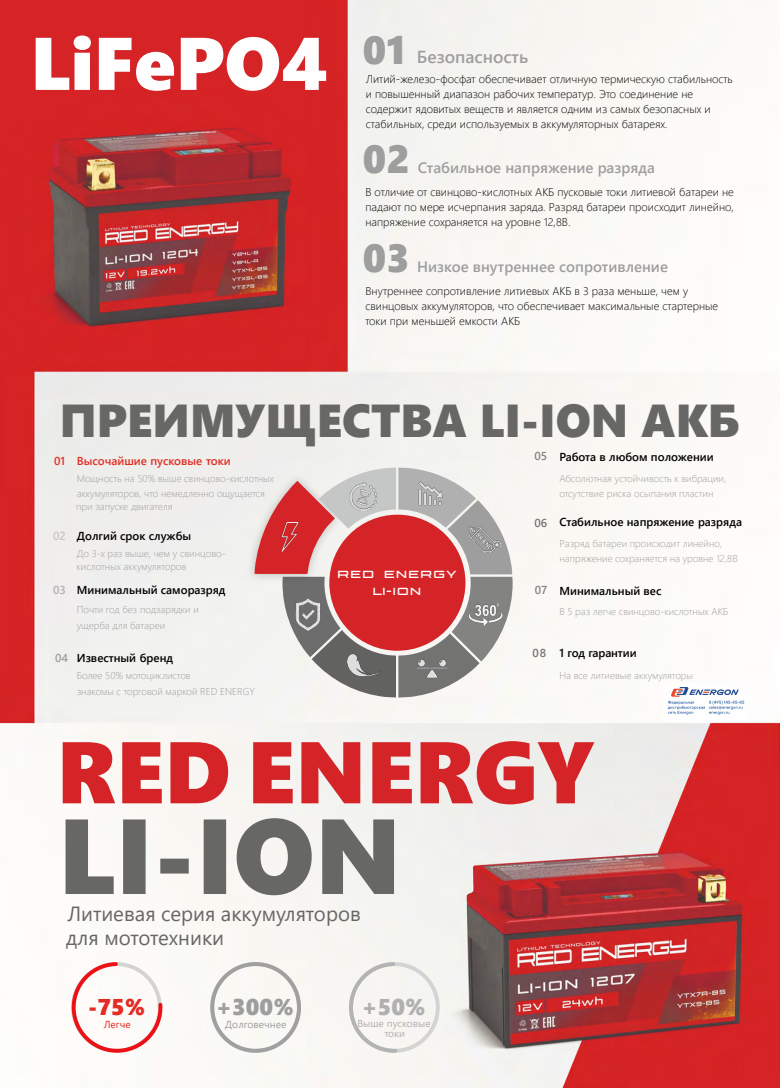
<style>
.page{position:relative;width:780px;height:1088px;background:#fff}
.page>*{position:absolute;margin:0;border:0;box-sizing:border-box;transform-origin:0 0}
.t1{font:87.25px "Segoe UI Black";color:#d52427}
.t2{font:74.38px "Segoe UI Black";color:#fefefe}
.t3{font:46.12px "Segoe UI Black";color:#676766}
.t4{font:39.12px "Segoe UI Black";color:#9e9e9f}
.t5{font:22.88px "Segoe UI Black";color:#9e9e9f}
.t6{font:22.88px "Segoe UI Black";color:#e42b24}
.t7{font:22.88px "Segoe UI Black";color:#b0b0b1}
.t8{font:20.5px/24.5px "Segoe UI";color:#676766}
.t9{font:600 17.38px "Segoe UI";color:#9e9e9f}
.t10{font:600 15px "Segoe UI";color:#9e9e9f}
.t11{font:14.38px/17.2px "Karrera";color:#fefefe;text-align:center}
.t12{font:600 11.5px "Segoe UI";color:#000}
.t13{font:600 11.5px "Segoe UI";color:#e42b24}
.t14{font:600 11.5px "Segoe UI";color:#838382}
.t15{font:600 11.5px "Segoe UI";color:#737372}
.t16{font:600 11.5px "Segoe UI";color:#9e9e9f}
.t17{font:600 11.5px "Segoe UI";color:#c5c6c6}
.t18{font:600 11.5px "Segoe UI";color:#afb0b0}
.t19{font:300 11.25px/15px "Segoe UI";color:#000}
.t20{font:10.25px "Segoe UI";color:#9e9e9f}
.t21{font:10.12px/10.2px "Segoe UI";color:#b0b0b1;text-align:center}
.t22{font:10.12px "Segoe UI";color:#e42b24}
.t23{font:300 10px "Segoe UI";color:#9d9e9e}
.t24{font:300 9.88px/15.5px "Segoe UI";color:#9d9e9e}
</style>
<div class="page">
<img style="left:0;top:0;width:779px;height:1088px">
<svg style="left:66px;top:818px;width:328px;height:77px"></svg>
<svg style="left:68px;top:960px;width:96px;height:96px"></svg>
<div style="left:349px;top:962px;width:90px;height:91px;border:4px solid #d2d3d3;border-radius:50%"></div>
<svg style="left:346px;top:960px;width:53px;height:94px"></svg>
<div style="left:210px;top:962px;width:91px;height:91px;border:4px solid #a0a0a0;border-radius:50%"></div>
<div style="left:241px;top:467px;width:13px;height:120px;background:#f0f0ee"></div>
<svg style="left:254px;top:467px;width:258px;height:230px"></svg>
<img style="left:276px;top:522px;width:29px;height:29px">
<img style="left:349px;top:483px;width:28px;height:28px">
<img style="left:415px;top:479px;width:29px;height:29px">
<div style="left:339px;top:567px;width:133px;height:17px;background:#d52427"></div>
<img style="left:372px;top:582px;width:61px;height:18px">
<img style="left:386px;top:582px;width:12px;height:18px">
<img style="left:469px;top:526px;width:31px;height:30px">
<img style="left:412px;top:645px;width:39px;height:40px">
<img style="left:347px;top:648px;width:33px;height:33px">
<img style="left:464px;top:594px;width:42px;height:42px">
<img style="left:288px;top:595px;width:39px;height:39px">
<div style="left:663px;top:683px;width:83px;height:38px;background:#fefefe"></div>
<svg style="left:667px;top:687px;width:77px;height:28px"></svg>
<h2 class="t2" style="left:31px;top:36px;width:298px">LiFePO4</h2>
<h3 class="t4" style="left:363px;top:36px;width:44px">01</h3>
<h3 class="t9" style="left:417px;top:51px;width:113px">Безопасность</h3>
<p class="t19" style="left:366px;top:72px;width:368px">Литий-железо-фосфат обеспечивает отличную термическую стабильность и повышенный диапазон рабочих температур. Это соединение не содержит ядовитых веществ и является одним из самых безопасных и стабильных, среди используемых в аккумуляторных батареях.</p>
<h3 class="t4" style="left:363px;top:145px;width:48px">02</h3>
<h3 class="t10" style="left:418px;top:162px;width:238px">Стабильное напряжение разряда</h3>
<p class="t19" style="left:365px;top:186px;width:370px;text-align:justify">В отличие от свинцово-кислотных АКБ пусковые токи литиевой батареи не падают по мере исчерпания заряда. Разряд батареи происходит линейно, напряжение сохраняется на уровне 12,8В.</p>
<h3 class="t4" style="left:363px;top:243px;width:48px">03</h3>
<h3 class="t10" style="left:417px;top:261px;width:252px">Низкое внутреннее сопротивление</h3>
<p class="t19" style="left:365px;top:285px;width:354px">Внутреннее сопротивление литиевых АКБ в 3 раза меньше, чем у свинцовых аккумуляторов, что обеспечивает максимальные стартерные токи при меньшей емкости АКБ</p>
<h3 class="t3" style="left:60px;top:403px;width:681px">ПРЕИМУЩЕСТВА LI-ION АКБ</h3>
<p class="t13" style="left:77px;top:456px;width:156px">Высочайшие пусковые токи</p>
<p class="t24" style="left:77px;top:471px;width:199px">Мощность на 50% выше свинцово-кислотных аккумуляторов, что немедленно ощущается</p>
<p class="t24" style="left:76px;top:500px;width:98px">при запуске двигателя</p>
<p class="t12" style="left:77px;top:531px;width:116px">Долгий срок службы</p>
<p class="t24" style="left:77px;top:548px;width:150px;line-height:13.2px">До 3-х раз выше, чем у свинцово&shy;кислотных аккумуляторов</p>
<p class="t12" style="left:77px;top:585px;width:150px">Минимальный саморазряд</p>
<p class="t24" style="left:77px;top:603px;width:124px">Почти год без подзарядки и ущерба для батареи</p>
<p class="t12" style="left:77px;top:653px;width:98px">Известный бренд</p>
<p class="t24" style="left:77px;top:669px;width:115px">Более 50% мотоциклистов</p>
<p class="t23" style="left:77px;top:687px;width:180px">знакомы с торговой маркой RED ENERGY</p>
<p class="t12" style="left:559px;top:452px;width:156px">Работа в любом положении</p>
<p class="t24" style="left:559px;top:471px;width:168px">Абсолютная устойчивость к вибрации, отсутствие риска осыпания пластин</p>
<p class="t12" style="left:559px;top:518px;width:184px">Стабильное напряжение разряда</p>
<p class="t24" style="left:559px;top:536px;width:180px">Разряд батареи происходит линейно, напряжение сохраняется на уровне 12,8В</p>
<p class="t12" style="left:559px;top:586px;width:104px">Минимальный вес</p>
<p class="t24" style="left:559px;top:605px;width:170px">В 5 раз легче свинцово-кислотных АКБ</p>
<p class="t12" style="left:559px;top:648px;width:79px">1 год гарантии</p>
<p class="t24" style="left:559px;top:669px;width:135px">На все литиевые аккумуляторы</p>
<p class="t14" style="left:534px;top:452px;width:14px">05</p>
<p class="t13" style="left:54px;top:457px;width:13px">01</p>
<p class="t15" style="left:534px;top:518px;width:14px">06</p>
<p class="t17" style="left:53px;top:532px;width:14px">02</p>
<p class="t11" style="left:337px;top:566px;width:121px">RED ENERGY<br>LI-ION</p>
<p class="t14" style="left:534px;top:585px;width:14px">07</p>
<p class="t18" style="left:53px;top:585px;width:14px">03</p>
<p class="t15" style="left:532px;top:649px;width:15px">08</p>
<p class="t16" style="left:55px;top:653px;width:15px">04</p>
<h1 class="t1" style="left:57px;top:740px;width:539px">RED ENERGY</h1>
<h3 class="t8" style="left:66px;top:903px;width:296px">Литиевая серия аккумуляторов для мототехники</h3>
<h3 class="t6" style="left:88px;top:999px;width:59px">-75%</h3>
<p class="t22" style="left:104px;top:1021px;width:28px">Легче</p>
<h3 class="t5" style="left:216px;top:999px;width:79px">+300%</h3>
<p class="t20" style="left:225px;top:1021px;width:63px">Долговечнее</p>
<h3 class="t7" style="left:361px;top:999px;width:66px">+50%</h3>
<p class="t21" style="left:357px;top:1019px;width:75px">Выше пусковые токи</p>
</div>
